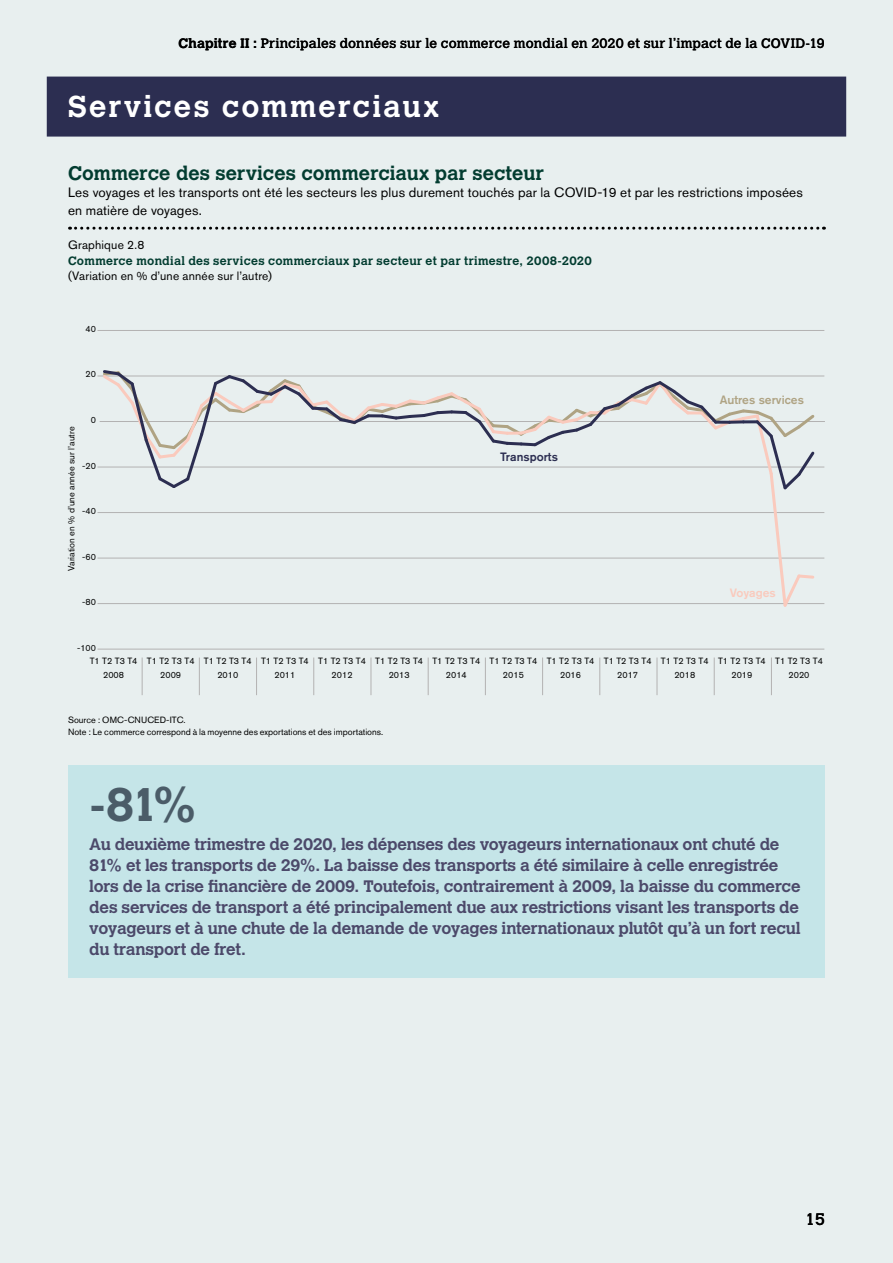
<style>
.page{position:relative;width:893px;height:1263px;background:#e8efef}
.page>*{position:absolute;margin:0;border:0;box-sizing:border-box;transform-origin:0 0}
.t1{font:700 46.5px "Calvert MT Std";color:#4b5c68}
.t2{font:700 30px "Calvert MT Std";letter-spacing:.07em;color:#fff}
.t3{font:700 19.5px "Calvert MT Std";letter-spacing:.005em;color:#023c30}
.t4{font:700 16.5px/21px "Calvert MT Std";letter-spacing:-.015em;color:#4c496a}
.t5{font:16.5px "Calvert MT Std";color:#000}
.t6{font:13.5px/17.2px "Akzidenz Grotesk BE";letter-spacing:.01em;color:#000}
.t7{font:13.5px "Calvert MT Std";letter-spacing:.015em;color:#000}
.t8{font:700 12px "Calvert MT Std";letter-spacing:.025em;color:#023c30}
.t9{font:12px "Akzidenz Grotesk BE";letter-spacing:.015em;color:#000}
.t10{font:500 12px "Akzidenz Grotesk BE";color:#afa383}
.t11{font:500 12px "Akzidenz Grotesk BE";color:#2c2e51}
.t12{font:500 12px "Akzidenz Grotesk BE";color:#facabd}
.t13{font:9px/14px "Akzidenz Grotesk BE";color:#010202;text-align:center}
.t14{font:9px/12px "Akzidenz Grotesk BE";color:#000}
.t15{font:8.85px "Akzidenz Grotesk BE";color:#010202}
.s1{font-weight:700}
</style>
<div class="page">
<hr style="left:142px;top:657px;width:1px;height:38px;background:#b3b2b2">
<hr style="left:199px;top:657px;width:1px;height:38px;background:#b3b2b2">
<hr style="left:256px;top:657px;width:1px;height:38px;background:#b3b2b2">
<hr style="left:313px;top:657px;width:1px;height:38px;background:#b3b2b2">
<hr style="left:371px;top:657px;width:1px;height:38px;background:#b3b2b2">
<hr style="left:428px;top:657px;width:1px;height:38px;background:#b3b2b2">
<hr style="left:485px;top:657px;width:1px;height:38px;background:#b3b2b2">
<hr style="left:542px;top:657px;width:1px;height:38px;background:#b3b2b2">
<hr style="left:599px;top:657px;width:1px;height:38px;background:#b3b2b2">
<hr style="left:657px;top:657px;width:1px;height:38px;background:#b3b2b2">
<hr style="left:714px;top:657px;width:1px;height:38px;background:#b3b2b2">
<hr style="left:771px;top:657px;width:1px;height:38px;background:#b3b2b2">
<hr style="left:100px;top:421px;width:725px;height:1px;background:#b3b2b2">
<hr style="left:97px;top:649px;width:727px;height:1px;background:#b3b2b2">
<hr style="left:97px;top:603px;width:727px;height:1px;background:#b3b2b2">
<hr style="left:97px;top:558px;width:727px;height:1px;background:#b3b2b2">
<hr style="left:97px;top:512px;width:727px;height:1px;background:#b3b2b2">
<hr style="left:97px;top:467px;width:727px;height:1px;background:#b3b2b2">
<hr style="left:97px;top:376px;width:727px;height:1px;background:#b3b2b2">
<hr style="left:97px;top:330px;width:727px;height:1px;background:#b3b2b2">
<svg style="left:100px;top:370px;width:717px;height:237px"></svg>
<div style="left:68px;top:765px;width:757px;height:212px;background:#c5e5e8"></div>
<div style="left:47px;top:77px;width:799px;height:60px;background:#2c2e51"></div>
<svg style="left:70px;top:227px;width:754px;height:3px"></svg>
<p class="t7" style="left:179px;top:36px;width:648px"><span class="s1">Chapitre II :</span> Principales données sur le commerce mondial en 2020 et sur l’impact de la COVID-19</p>
<h2 class="t2" style="left:68px;top:87px;width:372px">Services commerciaux</h2>
<p class="t3" style="left:68px;top:161px;width:477px">Commerce des services commerciaux par secteur</p>
<p class="t6" style="left:68px;top:184px;width:736px">Les voyages et les transports ont été les secteurs les plus durement touchés par la COVID-19 et par les restrictions imposées en matière de voyages.</p>
<p class="t9" style="left:68px;top:237px;width:78px">Graphique 2.8</p>
<p class="t8" style="left:68px;top:253px;width:525px">Commerce mondial des services commerciaux par secteur et par trimestre, 2008-2020</p>
<p class="t9" style="left:68px;top:269px;width:205px">(Variation en % d’une année sur l’autre)</p>
<p class="t13" style="left:85px;top:322px;width:12px">40</p>
<p class="t13" style="left:85px;top:367px;width:12px">20</p>
<p class="t13" style="left:91px;top:413px;width:7px">0</p>
<p class="t14" style="left:65px;top:571px;width:146px;rotate:-90deg">Variation en % d’une année sur l’autre</p>
<p class="t13" style="left:82px;top:458px;width:15px">-20</p>
<p class="t13" style="left:82px;top:504px;width:15px">-40</p>
<p class="t13" style="left:82px;top:549px;width:15px">-60</p>
<p class="t13" style="left:82px;top:595px;width:15px">-80</p>
<p class="t15" style="left:77px;top:642px;width:20px">-100</p>
<p class="t11" style="left:500px;top:450px;width:59px">Transports</p>
<p class="t10" style="left:720px;top:392px;width:86px">Autres services</p>
<p class="t12" style="left:730px;top:586px;width:47px">Voyages</p>
<p class="t13" style="left:90px;top:654px;width:49px">T1 T2 T3 T4<br>2008</p>
<p class="t13" style="left:147px;top:654px;width:49px">T1 T2 T3 T4<br>2009</p>
<p class="t13" style="left:204px;top:654px;width:49px">T1 T2 T3 T4<br>2010</p>
<p class="t13" style="left:261px;top:654px;width:49px">T1 T2 T3 T4<br>2011</p>
<p class="t13" style="left:318px;top:654px;width:49px">T1 T2 T3 T4<br>2012</p>
<p class="t13" style="left:375px;top:654px;width:49px">T1 T2 T3 T4<br>2013</p>
<p class="t13" style="left:432px;top:654px;width:49px">T1 T2 T3 T4<br>2014</p>
<p class="t13" style="left:490px;top:654px;width:49px">T1 T2 T3 T4<br>2015</p>
<p class="t13" style="left:547px;top:654px;width:49px">T1 T2 T3 T4<br>2016</p>
<p class="t13" style="left:604px;top:654px;width:49px">T1 T2 T3 T4<br>2017</p>
<p class="t13" style="left:661px;top:654px;width:49px">T1 T2 T3 T4<br>2018</p>
<p class="t13" style="left:718px;top:654px;width:49px">T1 T2 T3 T4<br>2019</p>
<p class="t13" style="left:775px;top:654px;width:49px">T1 T2 T3 T4<br>2020</p>
<p class="t14" style="left:68px;top:714px;width:317px">Source : OMC-CNUCED-ITC.<br>Note : Le commerce correspond à la moyenne des exportations et des importations.</p>
<h1 class="t1" style="left:89px;top:775px;width:109px">-81%</h1>
<p class="t4" style="left:89px;top:834px;width:713px">Au deuxième trimestre de 2020, les dépenses des voyageurs internationaux ont chuté de 81% et les transports de 29%. La baisse des transports a été similaire à celle enregistrée lors de la crise financière de 2009. Toutefois, contrairement à 2009, la baisse du commerce des services de transport a été principalement due aux restrictions visant les transports de voyageurs et à une chute de la demande de voyages internationaux plutôt qu’à un fort recul du transport de fret.</p>
<p class="t5" style="left:805px;top:1209px;width:21px">15</p>
</div>
